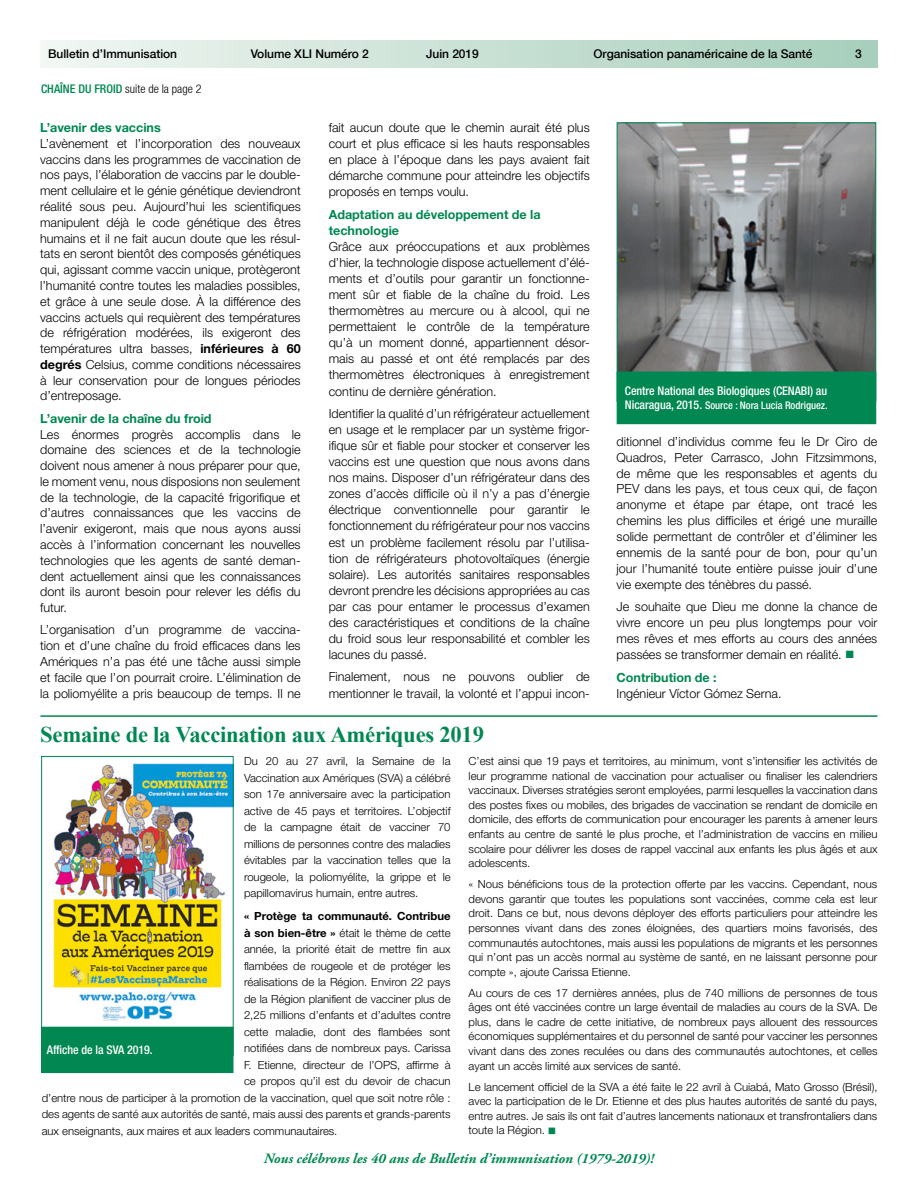
<style>
.page{position:relative;width:918px;height:1188px;background:#fff}
.page>*{position:absolute;margin:0;border:0;box-sizing:border-box;transform-origin:0 0}
.t1{font:700 22.5px "Times New Roman";letter-spacing:-.01em;color:#008752}
.t2{font:italic 700 14.25px "Adobe Garamond Pro";color:#008752}
.t3{font:300 12.6px/15.8px "Helvetica Neue";color:#000;text-align:justify}
.t4{font:700 12.6px/16px "Helvetica Neue";color:#008752}
.t5{font:500 12px "Helvetica Neue";letter-spacing:-.005em;color:#000}
.t6{font:500 condensed 12px "Helvetica Neue";letter-spacing:-.005em;color:#fff}
.t7{font:300 condensed 12px "Helvetica Neue LT";color:#000}
.t8{font:300 11.25px/14.5px "Helvetica Neue";letter-spacing:-.005em;color:#000;text-align:justify}
.t9{font:700 11.25px "Helvetica Neue";letter-spacing:-.005em;color:#000}
.t10{font:500 condensed 10.5px "Helvetica Neue";letter-spacing:-.005em;color:#fff}
.s1{font-family:"Helvetica Neue";font-weight:500;color:#008752}
.s2{font-weight:700}
.s3{font-size:12px}
.s4{color:#008752}
</style>
<div class="page">
<div style="left:40px;top:40px;width:838px;height:28px;background:linear-gradient(to right,#f1f6f3,#a6cebb)"></div>
<img style="left:619px;top:124px;width:255px;height:248px">
<div style="left:617px;top:122px;width:259px;height:280px;border:1px solid #008752"></div>
<div style="left:617px;top:372px;width:259px;height:51px;background:#008752"></div>
<div style="left:617px;top:372px;width:259px;height:52px;border:2px solid #008752"></div>
<hr style="left:40px;top:715px;width:837px;height:2px;background:#008752">
<img style="left:53px;top:763px;width:179px;height:258px">
<div style="left:41px;top:756px;width:193px;height:300px;border:1px solid #008752"></div>
<div style="left:42px;top:1027px;width:191px;height:46px;background:#008752"></div>
<p class="t5" style="left:48px;top:44px;width:130px">Bulletin d’Immunisation</p>
<p class="t5" style="left:251px;top:44px;width:120px">Volume XLI Numéro 2</p>
<p class="t5" style="left:426px;top:44px;width:54px">Juin 2019</p>
<p class="t5" style="left:594px;top:44px;width:220px">Organisation panaméricaine de la Santé</p>
<p class="t5" style="left:855px;top:44px;width:8px">3</p>
<p class="t7" style="left:41px;top:82px;width:162px"><span class="s1">CHAÎNE DU FROID</span> suite de la page 2</p>
<p class="t4" style="left:40px;top:119px;width:122px">L’avenir des vaccins</p>
<p class="t3" style="left:40px;top:135px;width:262px">L’avènement et l’incorporation des nouveaux vaccins dans les programmes de vaccination de nos pays, l’élaboration de vaccins par le double&shy;ment cellulaire et le génie génétique deviendront réalité sous peu. Aujourd’hui les scientifiques manipulent déjà le code génétique des êtres humains et il ne fait aucun doute que les résul&shy;tats en seront bientôt des composés génétiques qui, agissant comme vaccin unique, protègeront l’humanité contre toutes les maladies possibles, et grâce à une seule dose. À la différence des vaccins actuels qui requièrent des températures de réfrigération modérées, ils exigeront des températures ultra basses, <span class="s2">inférieures à 60 degrés</span> Celsius, comme conditions nécessaires à leur conservation pour de longues périodes d’entreposage.</p>
<p class="t4" style="left:40px;top:410px;width:173px">L’avenir de la chaîne du froid</p>
<p class="t3" style="left:40px;top:426px;width:262px">Les énormes progrès accomplis dans le domaine des sciences et de la technologie doivent nous amener à nous préparer pour que, le moment venu, nous disposions non seulement de la technologie, de la capacité frigorifique et d’autres connaissances que les vaccins de l’avenir exigeront, mais que nous ayons aussi accès à l’information concernant les nouvelles technologies que les agents de santé deman&shy;dent actuellement ainsi que les connaissances dont ils auront besoin pour relever les défis du futur.</p>
<p class="t3" style="left:40px;top:622px;width:262px">L’organisation d’un programme de vaccina&shy;tion et d’une chaîne du froid efficaces dans les Amériques n’a pas été une tâche aussi simple et facile que l’on pourrait croire. L’élimination de la poliomyélite a pris beaucoup de temps. Il ne</p>
<p class="t3" style="left:329px;top:119px;width:263px">fait aucun doute que le chemin aurait été plus court et plus efficace si les hauts responsables en place à l’époque dans les pays avaient fait démarche commune pour atteindre les objectifs proposés en temps voulu.</p>
<p class="t4" style="left:329px;top:206px;width:213px">Adaptation au développement de la technologie</p>
<p class="t3" style="left:329px;top:238px;width:263px">Grâce aux préoccupations et aux problèmes d’hier, la technologie dispose actuellement d’élé&shy;ments et d’outils pour garantir un fonctionne&shy;ment sûr et fiable de la chaîne du froid. Les thermomètres au mercure ou à alcool, qui ne permettaient le contrôle de la température qu’à un moment donné, appartiennent désor&shy;mais au passé et ont été remplacés par des thermomètres électroniques à enregistrement continu de dernière génération.</p>
<p class="t3" style="left:329px;top:405px;width:263px">Identifier la qualité d’un réfrigérateur actuellement en usage et le remplacer par un système frigor&shy;ifique sûr et fiable pour stocker et conserver les vaccins est une question que nous avons dans nos mains. Disposer d’un réfrigérateur dans des zones d’accès difficile où il n’y a pas d’énergie électrique conventionnelle pour garantir le fonctionnement du réfrigérateur pour nos vaccins est un problème facilement résolu par l’utilisa&shy;tion de réfrigérateurs photovoltaïques (énergie solaire). Les autorités sanitaires responsables devront prendre les décisions appropriées au cas par cas pour entamer le processus d’examen des caractéristiques et conditions de la chaîne du froid sous leur responsabilité et combler les lacunes du passé.</p>
<p class="t3" style="left:329px;top:669px;width:263px">Finalement, nous ne pouvons oublier de mentionner le travail, la volonté et l’appui incon-</p>
<h1 class="t1" style="left:40px;top:719px;width:445px">Semaine de la Vaccination aux Amériques 2019</h1>
<p class="t6" style="left:625px;top:384px;width:204px">Centre National des Biologiques (CENABI) au</p>
<p class="t10" style="left:625px;top:399px;width:204px"><span class="s3">Nicaragua, 2015.</span> Source : Nora Lucia Rodriguez.</p>
<p class="t3" style="left:617px;top:433px;width:262px">ditionnel d’individus comme feu le Dr Ciro de Quadros, Peter Carrasco, John Fitzsimmons, de même que les responsables et agents du PEV dans les pays, et tous ceux qui, de façon anonyme et étape par étape, ont tracé les chemins les plus difficiles et érigé une muraille solide permettant de contrôler et d’éliminer les ennemis de la santé pour de bon, pour qu’un jour l’humanité toute entière puisse jouir d’une vie exempte des ténèbres du passé.</p>
<p class="t3" style="left:617px;top:599px;width:262px">Je souhaite que Dieu me donne la chance de vivre encore un peu plus longtemps pour voir mes rêves et mes efforts au cours des années passées se transformer demain en réalité. <span class="s4">■</span></p>
<p class="t4" style="left:617px;top:669px;width:102px">Contribution de :</p>
<p class="t3" style="left:617px;top:685px;width:167px">Ingénieur Víctor Gómez Serna.</p>
<p class="t8" style="left:244px;top:753px;width:208px;line-height:16.5px">Du 20 au 27 avril, la Semaine de la Vaccination aux Amériques (SVA) a célébré son 17e anniversaire avec la participation active de 45 pays et territoires. L’objectif de la campagne était de vacciner 70 millions de personnes contre des maladies évitables par la vaccination telles que la rougeole, la poliomyélite, la grippe et le papillomavirus humain, entre autres.</p>
<p class="t9" style="left:244px;top:909px;width:208px">« Protège ta communauté. Contribue</p>
<p class="t8" style="left:244px;top:925px;width:208px"><span class="s2">à son bien-être »</span> était le thème de cette</p>
<p class="t8" style="left:244px;top:942px;width:208px">année, la priorité était de mettre fin aux</p>
<p class="t8" style="left:244px;top:958px;width:208px">flambées de rougeole et de protéger les</p>
<p class="t8" style="left:244px;top:975px;width:208px">réalisations de la Région. Environ 22 pays</p>
<p class="t8" style="left:244px;top:991px;width:208px">de la Région planifient de vacciner plus de</p>
<p class="t8" style="left:244px;top:1008px;width:208px">2,25 millions d’enfants et d’adultes contre</p>
<p class="t8" style="left:244px;top:1024px;width:208px">cette maladie, dont des flambées sont</p>
<p class="t8" style="left:244px;top:1041px;width:208px">notifiées dans de nombreux pays. Carissa</p>
<p class="t8" style="left:244px;top:1057px;width:208px">F. Etienne, directeur de l’OPS, affirme à</p>
<p class="t8" style="left:244px;top:1074px;width:208px">ce propos qu’il est du devoir de chacun</p>
<p class="t8" style="left:42px;top:1090px;width:410px">d’entre nous de participer à la promotion de la vaccination, quel que soit notre rôle :</p>
<p class="t8" style="left:42px;top:1107px;width:410px">des agents de santé aux autorités de santé, mais aussi des parents et grands-parents</p>
<p class="t8" style="left:42px;top:1123px;width:297px">aux enseignants, aux maires et aux leaders communautaires.</p>
<p class="t6" style="left:47px;top:1043px;width:107px">Affiche de la SVA 2019.</p>
<p class="t8" style="left:469px;top:754px;width:410px">C’est ainsi que 19 pays et territoires, au minimum, vont s’intensifier les activités de leur programme national de vaccination pour actualiser ou finaliser les calendriers vaccinaux. Diverses stratégies seront employées, parmi lesquelles la vaccination dans des postes fixes ou mobiles, des brigades de vaccination se rendant de domicile en domicile, des efforts de communication pour encourager les parents à amener leurs enfants au centre de santé le plus proche, et l’administration de vaccins en milieu scolaire pour délivrer les doses de rappel vaccinal aux enfants les plus âgés et aux adolescents.</p>
<p class="t8" style="left:469px;top:877px;width:410px">« Nous bénéficions tous de la protection offerte par les vaccins. Cependant, nous devons garantir que toutes les populations sont vaccinées, comme cela est leur droit. Dans ce but, nous devons déployer des efforts particuliers pour atteindre les personnes vivant dans des zones éloignées, des quartiers moins favorisés, des communautés autochtones, mais aussi les populations de migrants et les personnes qui n’ont pas un accès normal au système de santé, en ne laissant personne pour compte », ajoute Carissa Etienne.</p>
<p class="t8" style="left:469px;top:985px;width:410px">Au cours de ces 17 dernières années, plus de 740 millions de personnes de tous âges ont été vaccinées contre un large éventail de maladies au cours de la SVA. De plus, dans le cadre de cette initiative, de nombreux pays allouent des ressources économiques supplémentaires et du personnel de santé pour vacciner les personnes vivant dans des zones reculées ou dans des communautés autochtones, et celles ayant un accès limité aux services de santé.</p>
<p class="t8" style="left:469px;top:1079px;width:410px">Le lancement officiel de la SVA a été faite le 22 avril à Cuiabá, Mato Grosso (Brésil), avec la participation de le Dr. Etienne et des plus hautes autorités de santé du pays, entre autres. Je sais ils ont fait d’autres lancements nationaux et transfrontaliers dans toute la Région. <span class="s4">■</span></p>
<p class="t2" style="left:264px;top:1150px;width:392px">Nous célébrons les 40 ans de Bulletin d’immunisation (1979-2019)!</p>
</div>
